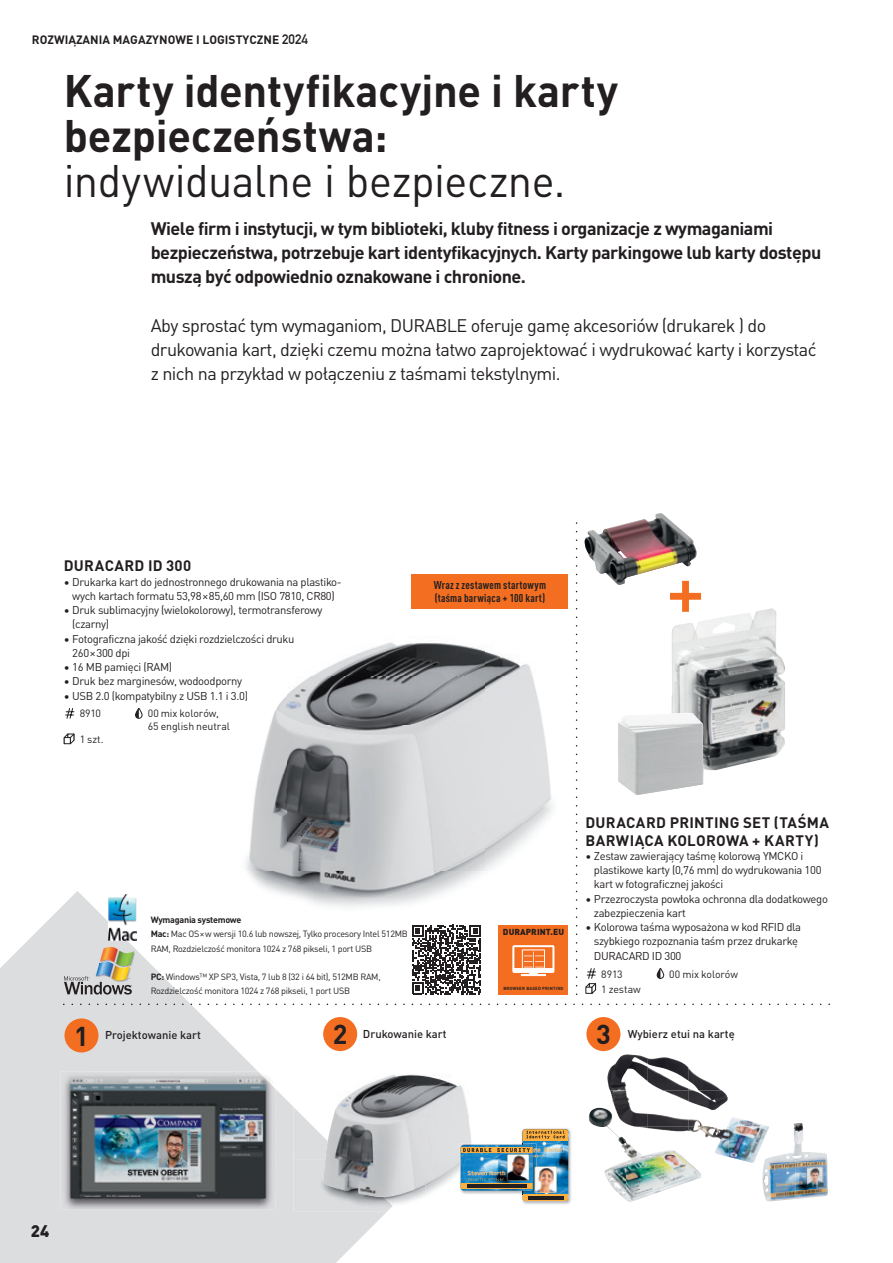
<style>
.page{position:relative;width:893px;height:1263px;background:#fff}
.page>*{position:absolute;margin:0;border:0;box-sizing:border-box;transform-origin:0 0}
.t1{font:500 72px "DIN Pro";color:#f36e21}
.t2{font:700 45px/45px "DIN Pro";letter-spacing:-.005em;color:#231f20;scale:.96 1}
.t3{font:45px "DIN Pro";letter-spacing:-.01em;color:#231f20;scale:.96 1}
.t4{font:700 27px "DIN Pro";color:#231f20}
.t5{font:700 18px/24px "DIN Pro";letter-spacing:-.03em;color:#231f20}
.t6{font:18px/24px "DIN Pro";letter-spacing:-.03em;color:#231f20}
.t7{font:900 16.5px "DIN Pro";color:#231f20}
.t8{font:700 15px/18px "DIN Pro";letter-spacing:.02em;color:#231f20}
.t9{font:700 12px "DIN Pro";color:#231f20}
.t10{font:11.25px/14.2px "DIN Pro";letter-spacing:-.03em;color:#231f20}
.t11{font:500 11.25px "DIN Pro";color:#231f20}
.t12{font:700 condensed 11.25px/13.5px "DIN Pro";letter-spacing:.02em;color:#231f20}
.t13{font:10.5px/12.6px "DIN Pro";letter-spacing:-.005em;color:#231f20}
.t14{font:9px/14.2px "DIN Pro";letter-spacing:-.03em;color:#231f20}
.t15{font:900 8.7px "DIN Pro";letter-spacing:.01em;color:#231f20}
.t16{font:700 4.5px "DIN Pro";letter-spacing:.035em;color:#231f20}
.s1{font-family:"DIN Alternate";font-size:13.5px}
.s2{font-weight:700}
</style>
<div class="page">
<svg style="left:0;top:891px;width:386px;height:372px;fill:#dcdddf"></svg>
<div style="left:32px;top:1225px;width:17px;height:12px;background:#dcdddf"></div>
<svg style="left:188px;top:921px;width:390px;height:59px"></svg>
<img style="left:188px;top:634px;width:390px;height:287px">
<div style="left:586px;top:1017px;width:34px;height:34px;background:#f36e21;border-radius:50%"></div>
<div style="left:323px;top:1017px;width:34px;height:34px;background:#f36e21;border-radius:50%"></div>
<div style="left:64px;top:1018px;width:35px;height:34px;background:#f36e21;border-radius:50%"></div>
<img style="left:61px;top:1071px;width:215px;height:138px">
<img style="left:293px;top:1065px;width:44px;height:42px">
<img style="left:337px;top:1065px;width:44px;height:10px">
<img style="left:381px;top:1065px;width:34px;height:10px">
<img style="left:293px;top:1107px;width:30px;height:52px">
<div style="left:293px;top:1159px;width:50px;height:53px;background:#dcdddf"></div>
<img style="left:343px;top:1197px;width:50px;height:15px">
<img style="left:323px;top:1075px;width:147px;height:122px">
<img style="left:522px;top:1128px;width:49px;height:76px">
<img style="left:459px;top:1143px;width:2px;height:19px">
<img style="left:461px;top:1129px;width:107px;height:72px">
<img style="left:607px;top:1054px;width:41px;height:36px">
<img style="left:648px;top:1057px;width:40px;height:70px">
<img style="left:688px;top:1067px;width:33px;height:23px">
<img style="left:610px;top:1090px;width:20px;height:35px">
<img style="left:688px;top:1090px;width:41px;height:67px">
<img style="left:729px;top:1117px;width:35px;height:46px">
<svg style="left:635px;top:1126px;width:13px;height:2px"></svg>
<img style="left:648px;top:1126px;width:37px;height:5px">
<img style="left:589px;top:1108px;width:37px;height:45px">
<img style="left:626px;top:1142px;width:38px;height:60px">
<img style="left:664px;top:1150px;width:16px;height:5px">
<img style="left:604px;top:1161px;width:22px;height:39px">
<img style="left:664px;top:1155px;width:37px;height:35px">
<svg style="left:64px;top:945px;width:71px;height:49px;background:#bbb9ac"></svg>
<img style="left:108px;top:894px;width:29px;height:46px">
<img style="left:672px;top:608px;width:113px;height:162px">
<img style="left:584px;top:513px;width:112px;height:72px">
<img style="left:764px;top:1123px;width:63px;height:39px">
<img style="left:762px;top:1162px;width:33px;height:39px">
<img style="left:795px;top:1162px;width:33px;height:37px">
<div style="left:411px;top:574px;width:157px;height:34px;background:#f36e21"></div>
<img style="left:618px;top:713px;width:85px;height:82px">
<svg style="left:412px;top:925px;width:69px;height:69px"></svg>
<div style="left:498px;top:924px;width:70px;height:70px;background:#f36e21"></div>
<svg style="left:513px;top:945px;width:41px;height:31px"></svg>
<svg style="left:576px;top:522px;width:1px;height:473px"></svg>
<svg style="left:63px;top:1003px;width:767px;height:2px"></svg>
<svg style="left:65px;top:708px;width:9px;height:11px"></svg>
<svg style="left:135px;top:708px;width:7px;height:11px"></svg>
<svg style="left:64px;top:733px;width:10px;height:11px"></svg>
<svg style="left:657px;top:968px;width:7px;height:11px"></svg>
<svg style="left:585px;top:968px;width:11px;height:26px"></svg>
<p class="t9" style="left:32px;top:30px;width:278px">ROZWIĄZANIA MAGAZYNOWE I LOGISTYCZNE <span class="s1">2024</span></p>
<h2 class="t2" style="left:64px;top:65px;width:579px">Karty identyfikacyjne i karty bezpieczeństwa:</h2>
<h2 class="t3" style="left:64px;top:146px;width:524px">indywidualne i bezpieczne.</h2>
<h3 class="t5" style="left:151px;top:216px;width:672px">Wiele firm i instytucji, w tym biblioteki, kluby fitness i organizacje z wymaganiami bezpieczeństwa, potrzebuje kart identyfikacyjnych. Karty parkingowe lub karty dostępu muszą być odpowiednio oznakowane i chronione.</h3>
<h3 class="t6" style="left:151px;top:312px;width:667px">Aby sprostać tym wymaganiom, DURABLE oferuje gamę akcesoriów (drukarek ) do drukowania kart, dzięki czemu można łatwo zaprojektować i wydrukować karty i korzystać z nich na przykład w połączeniu z taśmami tekstylnymi.</h3>
<h3 class="t8" style="left:64px;top:556px;width:129px">DURACARD ID 300</h3>
<p class="t10" style="left:64px;top:574px;width:279px;text-align:center">• Drukarka kart do jednostronnego drukowania na plastiko&shy;wych kartach formatu 53,98 × 85,60 mm (ISO 7810, CR80)</p>
<p class="t10" style="left:72px;top:602px;width:252px;text-indent:-9px">• Druk sublimacyjny (wielokolorowy), termotransferowy (czarny)</p>
<p class="t10" style="left:72px;top:631px;width:224px;text-indent:-9px">• Fotograficzna jakość dzięki rozdzielczości druku<br>260 × 300 dpi</p>
<p class="t10" style="left:64px;top:659px;width:110px">• 16 MB pamięci (RAM)</p>
<p class="t10" style="left:64px;top:673px;width:180px">• Druk bez marginesów, wodoodporny</p>
<p class="t10" style="left:64px;top:688px;width:186px">• USB 2.0 (kompatybilny z USB 1.1 i 3.0)</p>
<p class="t13" style="left:80px;top:707px;width:23px">8910</p>
<p class="t13" style="left:148px;top:707px;width:84px">00 mix kolorów,<br>65 english neutral</p>
<p class="t13" style="left:80px;top:732px;width:25px">1 szt.</p>
<p class="t12" style="left:434px;top:577px;width:114px">Wraz z zestawem startowym (taśma barwiąca + 100 kart)</p>
<h1 class="t1" style="left:666px;top:535px;width:40px">+</h1>
<p class="t14" style="left:151px;top:912px;width:259px"><span class="s2">Wymagania systemowe<br>Mac:</span> Mac OS × w wersji 10.6 lub nowszej, Tylko procesory Intel 512MB<br>RAM, Rozdzielczość monitora 1024 z 768 pikseli, 1 port USB</p>
<p class="t14" style="left:151px;top:969px;width:231px"><span class="s2">PC:</span> Windows™ XP SP3, Vista, 7 lub 8 (32 i 64 bit), 512MB RAM,<br>Rozdzielczość monitora 1024 z 768 pikseli, 1 port USB</p>
<p class="t15" style="left:503px;top:925px;width:63px">DURAPRINT.EU</p>
<p class="t16" style="left:503px;top:985px;width:62px">BROWSER BASED PRINTING</p>
<h3 class="t8" style="left:585px;top:812px;width:245px">DURACARD PRINTING SET (TAŚMA<br>BARWIĄCA KOLOROWA + KARTY)</h3>
<p class="t10" style="left:594px;top:848px;width:229px;text-indent:-9px">• Zestaw zawierający taśmę kolorową YMCKO i plastikowe karty (0,76 mm) do wydrukowania 100 kart w fotograficznej jakości</p>
<p class="t10" style="left:594px;top:891px;width:236px;text-indent:-9px">• Przezroczysta powłoka ochronna dla dodatkowego zabezpieczenia kart</p>
<p class="t10" style="left:594px;top:919px;width:209px;text-indent:-9px">• Kolorowa taśma wyposażona w kod RFID dla szybkiego rozpoznania taśm przez drukarkę<br>DURACARD ID 300</p>
<p class="t13" style="left:601px;top:967px;width:23px">8913</p>
<p class="t13" style="left:669px;top:967px;width:70px">00 mix kolorów</p>
<p class="t13" style="left:601px;top:982px;width:41px">1 zestaw</p>
<h3 class="t4" style="left:74px;top:1015px;width:16px">1</h3>
<h3 class="t4" style="left:333px;top:1013px;width:16px">2</h3>
<h3 class="t4" style="left:596px;top:1013px;width:16px">3</h3>
<p class="t11" style="left:363px;top:1025px;width:85px">Drukowanie kart</p>
<p class="t11" style="left:628px;top:1025px;width:109px">Wybierz etui na kartę</p>
<p class="t11" style="left:105px;top:1026px;width:97px">Projektowanie kart</p>
<h3 class="t7" style="left:31px;top:1218px;width:20px">24</h3>
</div>
